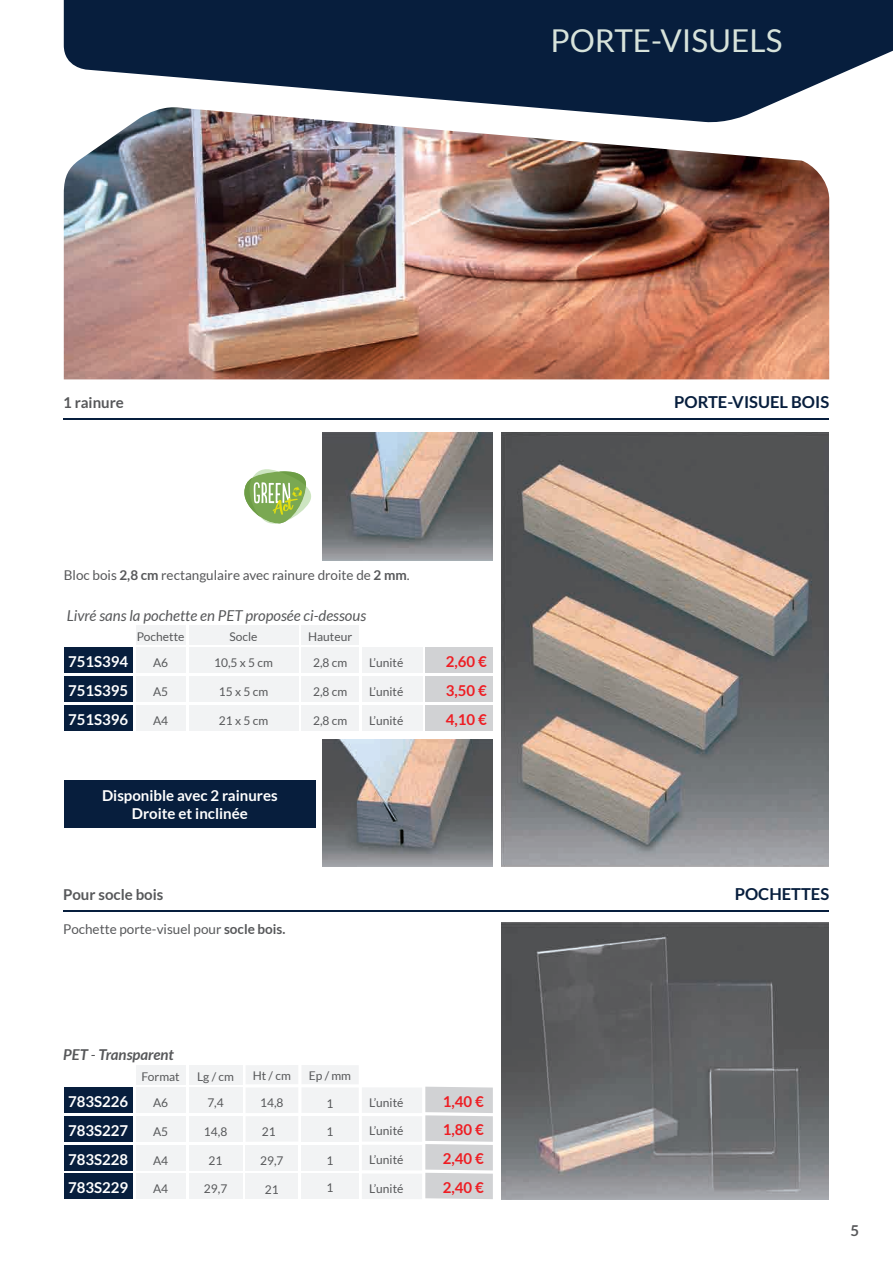
<style>
.page{position:relative;width:893px;height:1263px;background:#fff}
.page>*{position:absolute;margin:0;border:0;box-sizing:border-box;transform-origin:0 0}
.t1{font:31.5px "Lato";color:#d7e3db}
.t2{font:700 16.5px "Lato";color:#071e3d}
.t3{font:700 15px/28.7px "Lato";color:#fff}
.t4{font:italic 15px "Lato";color:#57585a}
.t5{font:700 15px "Lato";color:#ee1d23}
.t6{font:700 15px "Lato";color:#57585a}
.t7{font:italic 700 15px "Lato";color:#57585a}
.t8{font:13.5px "Lato";color:#57585a}
.t9{font:12px "Lato";color:#57585a}
.s1{font-weight:700}
.s2{font-weight:400}
</style>
<div class="page">
<svg style="left:64px;top:0;width:829px;height:107px;background:#2a3e59"></svg>
<img style="left:323px;top:739px;width:170px;height:127px">
<hr style="left:63px;top:910px;width:766px;height:1px;background:#071e3d">
<img style="left:501px;top:923px;width:328px;height:276px">
<div style="left:64px;top:1116px;width:68px;height:25px;background:#071e3d"></div>
<div style="left:64px;top:1087px;width:68px;height:26px;background:#071e3d"></div>
<div style="left:64px;top:1145px;width:68px;height:25px;background:#071e3d"></div>
<div style="left:136px;top:1116px;width:50px;height:26px;background:#f2f3f4"></div>
<div style="left:362px;top:1116px;width:60px;height:26px;background:#f2f3f4"></div>
<div style="left:189px;top:1116px;width:53px;height:26px;background:#f2f3f4"></div>
<div style="left:246px;top:1116px;width:52px;height:26px;background:#f2f3f4"></div>
<div style="left:301px;top:1116px;width:58px;height:25px;background:#f2f3f4"></div>
<div style="left:136px;top:1065px;width:50px;height:19px;background:#f2f3f4"></div>
<div style="left:189px;top:1065px;width:53px;height:19px;background:#f2f3f4"></div>
<div style="left:246px;top:1065px;width:52px;height:19px;background:#f2f3f4"></div>
<div style="left:301px;top:1065px;width:58px;height:19px;background:#f2f3f4"></div>
<div style="left:136px;top:1145px;width:50px;height:25px;background:#f2f3f4"></div>
<div style="left:362px;top:1145px;width:60px;height:25px;background:#f2f3f4"></div>
<div style="left:189px;top:1145px;width:53px;height:25px;background:#f2f3f4"></div>
<div style="left:246px;top:1145px;width:52px;height:25px;background:#f2f3f4"></div>
<div style="left:301px;top:1145px;width:58px;height:25px;background:#f2f3f4"></div>
<div style="left:136px;top:1087px;width:50px;height:26px;background:#f2f3f4"></div>
<div style="left:362px;top:1087px;width:60px;height:26px;background:#f2f3f4"></div>
<div style="left:189px;top:1087px;width:53px;height:26px;background:#f2f3f4"></div>
<div style="left:246px;top:1087px;width:52px;height:26px;background:#f2f3f4"></div>
<div style="left:301px;top:1087px;width:58px;height:26px;background:#f2f3f4"></div>
<div style="left:64px;top:1173px;width:68px;height:26px;background:#071e3d"></div>
<div style="left:136px;top:1174px;width:50px;height:25px;background:#f2f3f4"></div>
<div style="left:362px;top:1173px;width:60px;height:26px;background:#f2f3f4"></div>
<svg style="left:425px;top:1087px;width:68px;height:112px;background:#d5d6d8"></svg>
<div style="left:189px;top:1174px;width:53px;height:25px;background:#f2f3f4"></div>
<div style="left:246px;top:1174px;width:52px;height:25px;background:#f2f3f4"></div>
<div style="left:301px;top:1173px;width:58px;height:26px;background:#f2f3f4"></div>
<hr style="left:63px;top:418px;width:766px;height:2px;background:#071e3d">
<img style="left:501px;top:433px;width:328px;height:433px">
<div style="left:136px;top:676px;width:50px;height:26px;background:#f2f3f4"></div>
<div style="left:362px;top:676px;width:60px;height:26px;background:#f2f3f4"></div>
<div style="left:425px;top:676px;width:68px;height:26px;background:#d1d2d4"></div>
<div style="left:189px;top:676px;width:109px;height:26px;background:#f2f3f4"></div>
<div style="left:301px;top:676px;width:58px;height:26px;background:#f2f3f4"></div>
<div style="left:136px;top:625px;width:50px;height:19px;background:#f2f3f4"></div>
<div style="left:189px;top:625px;width:109px;height:19px;background:#f2f3f4"></div>
<div style="left:301px;top:625px;width:58px;height:19px;background:#f2f3f4"></div>
<div style="left:136px;top:705px;width:50px;height:25px;background:#f2f3f4"></div>
<div style="left:362px;top:705px;width:60px;height:25px;background:#f2f3f4"></div>
<div style="left:425px;top:705px;width:68px;height:25px;background:#d1d2d4"></div>
<div style="left:189px;top:705px;width:109px;height:25px;background:#f2f3f4"></div>
<div style="left:301px;top:705px;width:58px;height:25px;background:#f2f3f4"></div>
<div style="left:64px;top:676px;width:68px;height:26px;background:#071e3d"></div>
<div style="left:64px;top:705px;width:68px;height:25px;background:#071e3d"></div>
<div style="left:136px;top:647px;width:50px;height:26px;background:#f2f3f4"></div>
<div style="left:362px;top:647px;width:60px;height:26px;background:#f2f3f4"></div>
<div style="left:425px;top:647px;width:68px;height:26px;background:#d1d2d4"></div>
<div style="left:189px;top:647px;width:109px;height:26px;background:#f2f3f4"></div>
<div style="left:301px;top:647px;width:58px;height:26px;background:#f2f3f4"></div>
<div style="left:64px;top:647px;width:68px;height:26px;background:#071e3d"></div>
<img style="left:323px;top:433px;width:170px;height:127px">
<svg style="left:244px;top:469px;width:67px;height:55px"></svg>
<img style="left:64px;top:107px;width:765px;height:272px">
<div style="left:64px;top:780px;width:251px;height:48px;background:#071e3d"></div>
<h1 class="t1" style="left:550px;top:23px;width:233px">PORTE-VISUELS</h1>
<p class="t6" style="left:63px;top:394px;width:62px">1 rainure</p>
<h2 class="t2" style="left:674px;top:393px;width:156px">PORTE-VISUEL BOIS</h2>
<p class="t8" style="left:64px;top:567px;width:347px">Bloc bois <span class="s1">2,8 cm</span> rectangulaire avec rainure droite de <span class="s1">2 mm</span>.</p>
<p class="t4" style="left:67px;top:607px;width:301px">Livré sans la pochette en PET proposée ci-dessous</p>
<p class="t9" style="left:137px;top:629px;width:49px">Pochette</p>
<p class="t9" style="left:230px;top:629px;width:29px">Socle</p>
<p class="t9" style="left:308px;top:629px;width:46px">Hauteur</p>
<p class="t3" style="left:68px;top:647px;width:62px">751S394</p>
<p class="t9" style="left:153px;top:656px;width:17px">A6</p>
<p class="t9" style="left:214px;top:656px;width:60px">10,5 x 5 cm</p>
<p class="t9" style="left:313px;top:656px;width:36px">2,8 cm</p>
<p class="t9" style="left:369px;top:656px;width:36px">L’unité</p>
<p class="t5" style="left:446px;top:653px;width:43px">2,60 €</p>
<p class="t3" style="left:68px;top:676px;width:62px">751S395<br>751S396</p>
<p class="t9" style="left:153px;top:685px;width:17px">A5</p>
<p class="t9" style="left:219px;top:685px;width:51px">15 x 5 cm</p>
<p class="t9" style="left:313px;top:685px;width:36px">2,8 cm</p>
<p class="t9" style="left:369px;top:685px;width:36px">L’unité</p>
<p class="t5" style="left:446px;top:682px;width:43px">3,50 €</p>
<p class="t9" style="left:153px;top:713px;width:17px">A4</p>
<p class="t9" style="left:219px;top:713px;width:51px">21 x 5 cm</p>
<p class="t9" style="left:313px;top:713px;width:36px">2,8 cm</p>
<p class="t9" style="left:369px;top:714px;width:36px">L’unité</p>
<p class="t5" style="left:446px;top:711px;width:43px">4,10 €</p>
<p class="t3" style="left:102px;top:786px;width:177px;line-height:18px;text-align:center">Disponible avec 2 rainures<br>Droite et inclinée</p>
<p class="t6" style="left:63px;top:886px;width:102px">Pour socle bois</p>
<h2 class="t2" style="left:735px;top:885px;width:96px">POCHETTES</h2>
<p class="t8" style="left:63px;top:921px;width:224px">Pochette porte-visuel pour <span class="s1">socle bois.</span></p>
<p class="t7" style="left:63px;top:1046px;width:112px">PET <span class="s2">-</span> Transparent</p>
<p class="t9" style="left:141px;top:1070px;width:40px">Format</p>
<p class="t9" style="left:197px;top:1070px;width:38px">Lg / cm</p>
<p class="t9" style="left:253px;top:1069px;width:40px">Ht / cm</p>
<p class="t9" style="left:309px;top:1069px;width:44px">Ep / mm</p>
<p class="t3" style="left:68px;top:1087px;width:62px">783S226</p>
<p class="t9" style="left:153px;top:1096px;width:17px">A6</p>
<p class="t9" style="left:207px;top:1096px;width:18px">7,4</p>
<p class="t9" style="left:260px;top:1095px;width:25px">14,8</p>
<p class="t9" style="left:326px;top:1097px;width:8px">1</p>
<p class="t9" style="left:369px;top:1096px;width:36px">L’unité</p>
<p class="t5" style="left:443px;top:1093px;width:43px">1,40 €</p>
<p class="t3" style="left:68px;top:1116px;width:62px">783S227</p>
<p class="t9" style="left:153px;top:1125px;width:17px">A5</p>
<p class="t9" style="left:204px;top:1125px;width:25px">14,8</p>
<p class="t9" style="left:262px;top:1125px;width:15px">21</p>
<p class="t9" style="left:326px;top:1125px;width:8px">1</p>
<p class="t9" style="left:369px;top:1124px;width:36px">L’unité</p>
<p class="t5" style="left:443px;top:1121px;width:43px">1,80 €</p>
<p class="t3" style="left:68px;top:1145px;width:62px">783S228</p>
<p class="t9" style="left:153px;top:1154px;width:17px">A4</p>
<p class="t9" style="left:209px;top:1154px;width:15px">21</p>
<p class="t9" style="left:260px;top:1154px;width:25px">29,7</p>
<p class="t9" style="left:326px;top:1154px;width:8px">1</p>
<p class="t9" style="left:369px;top:1153px;width:36px">L’unité</p>
<p class="t5" style="left:443px;top:1150px;width:43px">2,40 €</p>
<p class="t3" style="left:68px;top:1173px;width:62px">783S229</p>
<p class="t9" style="left:153px;top:1182px;width:17px">A4</p>
<p class="t9" style="left:204px;top:1182px;width:25px">29,7</p>
<p class="t9" style="left:265px;top:1182px;width:15px">21</p>
<p class="t9" style="left:326px;top:1181px;width:8px">1</p>
<p class="t9" style="left:369px;top:1182px;width:36px">L’unité</p>
<p class="t5" style="left:443px;top:1179px;width:43px">2,40 €</p>
<p class="t6" style="left:850px;top:1222px;width:10px">5</p>
</div>
